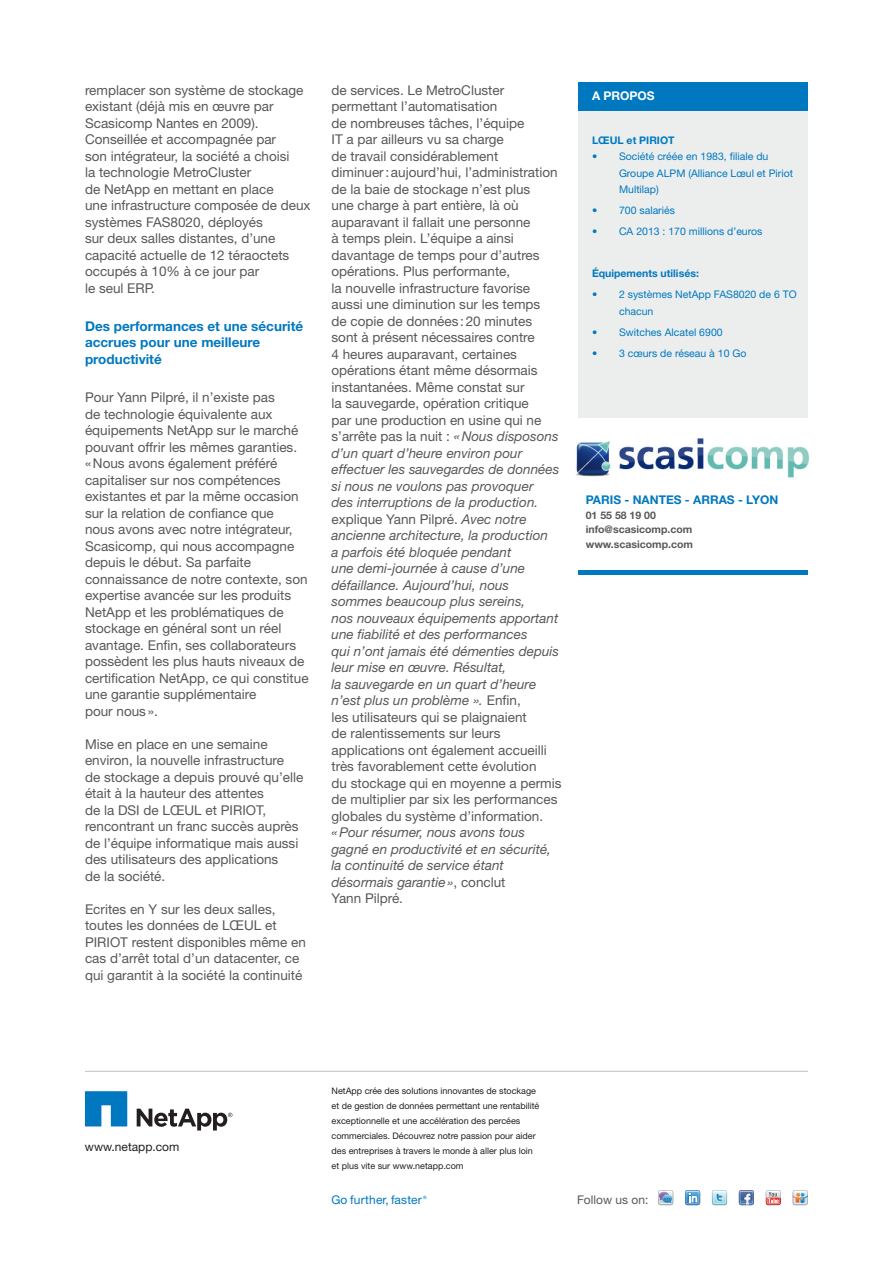
<style>
.page{position:relative;width:893px;height:1263px;background:#fff}
.page>*{position:absolute;margin:0;border:0;box-sizing:border-box;transform-origin:0 0}
._3_Body_Text-9pt{font:13.5px/16.5px "Helvetica Neue LT Std";color:#57585a}
._2_Body_Subhead_L1-9{font:13.5px/16.5px "Helvetica Neue LT Std";color:#57585a}
._2_Body_Subhead_L1-9-2{font:700 13.5px/16.5px "Helvetica Neue LT Std";color:#0078c0}
._6_About_NetApp-8pt{font:12px/15.8px "Helvetica Neue LT Std";color:#231f20}
._2_Body_Subhead_L1-9-3{font:700 12px "Helvetica Neue LT Std";color:#0078c0}
._6_About_NetApp-8pt-2{font:12px "Helvetica Neue LT Std";letter-spacing:.01em;color:#0078c0}
._6_URL-8pt{font:12px "Helvetica Neue LT Std";color:#231f20}
.t1{font:12px "Helvetica Neue LT Std";color:#57585a}
._7_Highlight_Title-8{font:700 12px "Helvetica Neue LT Std";color:#fff}
.t2{font:10.5px/16.5px "Helvetica Neue LT Std";color:#0078c0}
._2_Body_Subhead_L1-9-4{font:700 10.5px "Helvetica Neue LT Std";color:#57585a}
._8_Solution_Text-9pt{font:700 10.5px "Helvetica Neue LT Std";color:#0078c0}
._8_Solution_Subhead{font:700 10.5px "Helvetica Neue LT Std";color:#0078c0}
._3_Body_Text-9pt-2{font:9px/15px "Helvetica Neue LT Std";color:#231f20}
._6_About_NetApp-8pt-3{font:4.5px "Helvetica Neue LT Std";color:#0078c0}
.s1{font-style:italic}
</style>
<div class="page">
<svg style="left:85px;top:1091px;width:42px;height:35px"></svg>
<svg style="left:137px;top:1108px;width:95px;height:22px"></svg>
<hr style="left:85px;top:1071px;width:723px;height:1px;background:#b8bfc7">
<svg style="left:658px;top:1190px;width:15px;height:15px"></svg>
<svg style="left:685px;top:1190px;width:15px;height:15px"></svg>
<svg style="left:712px;top:1190px;width:15px;height:15px"></svg>
<svg style="left:739px;top:1190px;width:15px;height:15px"></svg>
<svg style="left:766px;top:1190px;width:15px;height:15px"></svg>
<svg style="left:793px;top:1190px;width:15px;height:15px"></svg>
<img style="left:576px;top:438px;width:232px;height:40px">
<div style="left:578px;top:82px;width:230px;height:29px;background:#0078c0"></div>
<div style="left:578px;top:111px;width:230px;height:306px;background:#eceeee"></div>
<hr style="left:578px;top:571px;width:230px;height:4px;background:#0078c0">
<p class="_2_Body_Subhead_L1-9" style="left:85px;top:81px;width:227px">remplacer son système de stockage existant (déjà mis en œuvre par<br>Scasicomp Nantes en 2009).<br>Conseillée et accompagnée par<br>son intégrateur, la société a choisi<br>la technologie MetroCluster<br>de NetApp en mettant en place<br>une infrastructure composée de deux systèmes FAS8020, déployés<br>sur deux salles distantes, d’une capacité actuelle de 12 téraoctets occupés à 10% à ce jour par<br>le seul ERP.</p>
<p class="_2_Body_Subhead_L1-9-2" style="left:85px;top:318px;width:220px">Des performances et une sécurité accrues pour une meilleure productivité</p>
<p class="_3_Body_Text-9pt" style="left:85px;top:389px;width:225px">Pour Yann Pilpré, il n’existe pas<br>de technologie équivalente aux équipements NetApp sur le marché pouvant offrir les mêmes garanties. «Nous avons également préféré capitaliser sur nos compétences existantes et par la même occasion sur la relation de confiance que<br>nous avons avec notre intégrateur,<br>Scasicomp, qui nous accompagne depuis le début. Sa parfaite connaissance de notre contexte, son expertise avancée sur les produits<br>NetApp et les problématiques de stockage en général sont un réel avantage. Enfin, ses collaborateurs possèdent les plus hauts niveaux de certification NetApp, ce qui constitue une garantie supplémentaire<br>pour nous».</p>
<p class="_3_Body_Text-9pt" style="left:85px;top:735px;width:220px">Mise en place en une semaine environ, la nouvelle infrastructure<br>de stockage a depuis prouvé qu’elle était à la hauteur des attentes<br>de la DSI de LŒUL et PIRIOT, rencontrant un franc succès auprès de l’équipe informatique mais aussi des utilisateurs des applications<br>de la société.</p>
<p class="_3_Body_Text-9pt" style="left:85px;top:900px;width:222px">Ecrites en Y sur les deux salles, toutes les données de LŒUL et PIRIOT restent disponibles même en cas d’arrêt total d’un datacenter, ce qui garantit à la société la continuité</p>
<p class="_3_Body_Text-9pt" style="left:331px;top:81px;width:231px">de services. Le MetroCluster permettant l’automatisation<br>de nombreuses tâches, l’équipe<br>IT a par ailleurs vu sa charge<br>de travail considérablement diminuer:aujourd’hui, l’administration de la baie de stockage n’est plus<br>une charge à part entière, là où auparavant il fallait une personne<br>à temps plein. L’équipe a ainsi davantage de temps pour d’autres opérations. Plus performante,<br>la nouvelle infrastructure favorise aussi une diminution sur les temps<br>de copie de données :20 minutes sont à présent nécessaires contre<br>4 heures auparavant, certaines opérations étant même désormais instantanées. Même constat sur<br>la sauvegarde, opération critique<br>par une production en usine qui ne s’arrête pas la nuit : <span class="s1">«Nous disposons d’un quart d’heure environ pour effectuer les sauvegardes de données si nous ne voulons pas provoquer<br>des interruptions de la production. </span>explique Yann Pilpré. <span class="s1">Avec notre ancienne architecture, la production<br>a parfois été bloquée pendant<br>une demi-journée à cause d’une défaillance. Aujourd’hui, nous sommes beaucoup plus sereins,<br>nos nouveaux équipements apportant une fiabilité et des performances<br>qui n’ont jamais été démenties depuis leur mise en œuvre. Résultat,<br>la sauvegarde en un quart d’heure n’est plus un problème ».</span> Enfin,<br>les utilisateurs qui se plaignaient<br>de ralentissements sur leurs applications ont également accueilli très favorablement cette évolution<br>du stockage qui en moyenne a permis de multiplier par six les performances globales du système d’information. <span class="s1">«Pour résumer, nous avons tous gagné en productivité et en sécurité, la continuité de service étant désormais garantie»</span>, conclut<br>Yann Pilpré.</p>
<p class="_7_Highlight_Title-8" style="left:592px;top:89px;width:64px">A PROPOS</p>
<p class="_8_Solution_Subhead" style="left:592px;top:134px;width:84px">LŒUL et PIRIOT</p>
<p class="t2" style="left:619px;top:148px;width:176px;text-indent:-27px">• Société créée en 1983, filiale du<br>Groupe ALPM (Alliance Lœul et Piriot<br>Multilap)</p>
<p class="t2" style="left:592px;top:202px;width:85px">• 700 salariés</p>
<p class="t2" style="left:592px;top:223px;width:172px">• CA 2013 : 170 millions d’euros</p>
<p class="_8_Solution_Text-9pt" style="left:592px;top:267px;width:108px">Équipements utilisés:</p>
<p class="t2" style="left:619px;top:286px;width:179px;text-indent:-27px">• 2 systèmes NetApp FAS8020 de 6 TO chacun</p>
<p class="t2" style="left:592px;top:324px;width:132px">• Switches Alcatel 6900</p>
<p class="t2" style="left:592px;top:345px;width:156px">• 3 cœurs de réseau à 10 Go</p>
<p class="_2_Body_Subhead_L1-9-3" style="left:586px;top:492px;width:194px">PARIS - NANTES - ARRAS - LYON</p>
<p class="_2_Body_Subhead_L1-9-4" style="left:586px;top:508px;width:72px">01 55 58 19 00</p>
<p class="_2_Body_Subhead_L1-9-4" style="left:586px;top:523px;width:108px">info@scasicomp.com</p>
<p class="_2_Body_Subhead_L1-9-4" style="left:586px;top:538px;width:109px">www.scasicomp.com</p>
<p class="_6_URL-8pt" style="left:85px;top:1140px;width:96px">www.netapp.com</p>
<p class="_3_Body_Text-9pt-2" style="left:331px;top:1083px;width:209px">NetApp crée des solutions innovantes de stockage et de gestion de données permettant une rentabilité exceptionnelle et une accélération des percées commerciales. Découvrez notre passion pour aider des entreprises à travers le monde à aller plus loin et plus vite sur www.netapp.com</p>
<p class="_6_About_NetApp-8pt" style="left:331px;top:1087px;width:213px">NetApp creates innovative storage and data management solutions that deliver</p>
<p class="_6_About_NetApp-8pt-2" style="left:331px;top:1192px;width:92px">Go further, faster</p>
<p class="_6_About_NetApp-8pt-3" style="left:423px;top:1195px;width:5px">®</p>
<p class="t1" style="left:577px;top:1192px;width:73px">Follow us on:</p>
</div>
